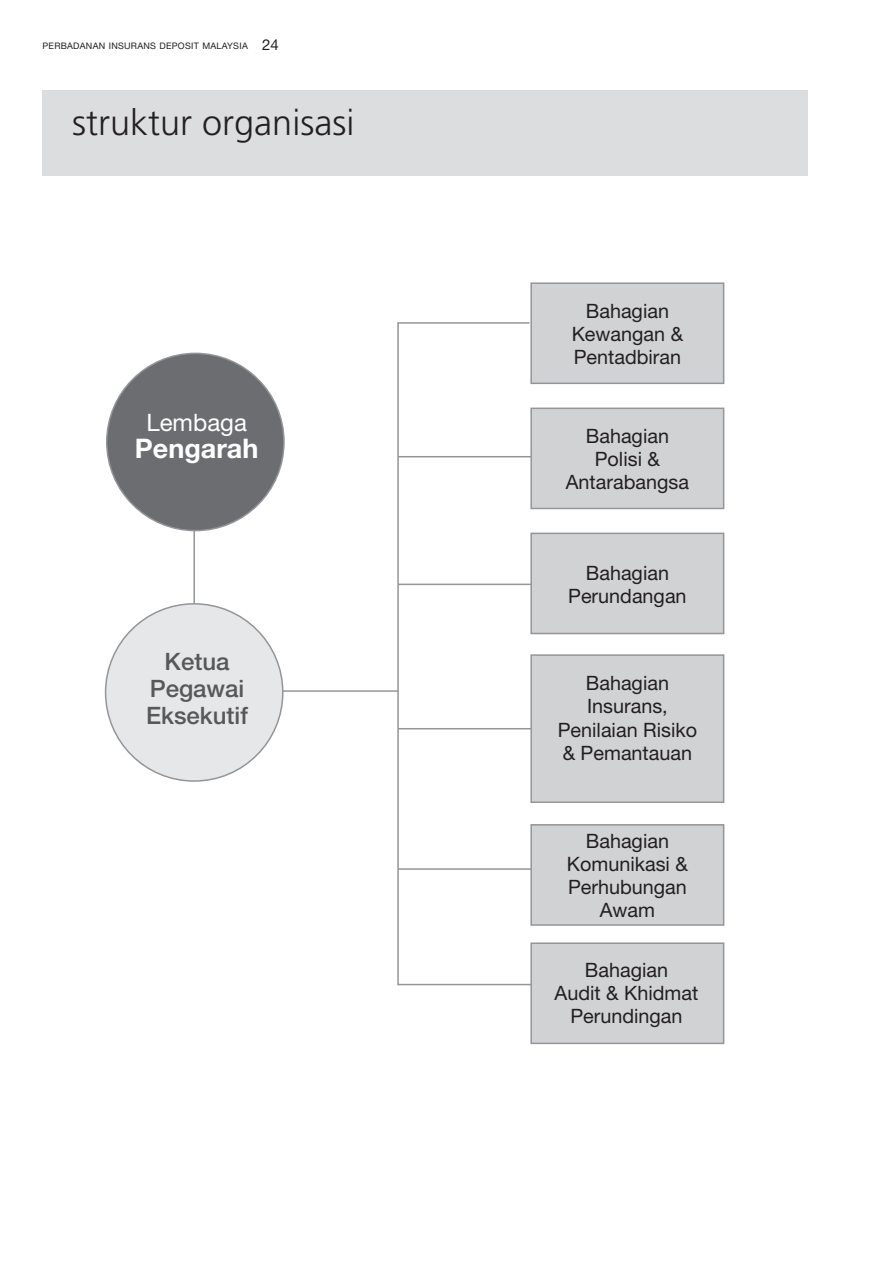
<style>
.page{position:relative;width:893px;height:1263px;background:#fff}
.page>*{position:absolute;margin:0;border:0;box-sizing:border-box;transform-origin:0 0}
.t1{font:300 36px "Frutiger";color:#231f20}
.t2{font:700 27px "Helvetica Neue";color:#fff}
.t3{font:500 24px/27px "Helvetica Neue";color:#57585a;text-align:center}
.t4{font:24px "Helvetica Neue";color:#fff}
.t5{font:19.8px/23.1px "Helvetica Neue";color:#231f20;text-align:center}
.t6{font:9px "Helvetica Neue";letter-spacing:.03em;color:#231f20}
.s1{font-size:15px}
</style>
<div class="page">
<div style="left:43px;top:91px;width:765px;height:85px;background:#dcdddf"></div>
<div style="left:531px;top:655px;width:193px;height:147px;background:#d1d2d4"></div>
<div style="left:530px;top:654px;width:194px;height:149px;border:2px solid #939598"></div>
<div style="left:531px;top:943px;width:193px;height:100px;background:#d1d2d4"></div>
<div style="left:530px;top:942px;width:194px;height:102px;border:2px solid #939598"></div>
<div style="left:531px;top:825px;width:193px;height:100px;background:#d1d2d4"></div>
<div style="left:530px;top:824px;width:194px;height:102px;border:2px solid #939598"></div>
<div style="left:531px;top:283px;width:193px;height:100px;background:#d1d2d4"></div>
<div style="left:530px;top:282px;width:194px;height:102px;border:2px solid #939598"></div>
<div style="left:531px;top:408px;width:193px;height:100px;background:#d1d2d4"></div>
<div style="left:530px;top:408px;width:194px;height:101px;border:2px solid #939598"></div>
<div style="left:531px;top:533px;width:193px;height:100px;background:#d1d2d4"></div>
<div style="left:530px;top:533px;width:194px;height:101px;border:2px solid #939598"></div>
<svg style="left:397px;top:321px;width:136px;height:665px"></svg>
<svg style="left:193px;top:517px;width:207px;height:175px"></svg>
<div style="left:107px;top:353px;width:177px;height:178px;background:#6c6d70;border-radius:50%"></div>
<div style="left:106px;top:604px;width:177px;height:177px;background:#e6e7e9;border-radius:50%"></div>
<hr style="left:398px;top:456px;width:133px;height:1px;background:#939598">
<hr style="left:398px;top:584px;width:133px;height:1px;background:#939598">
<hr style="left:398px;top:728px;width:133px;height:1px;background:#939598">
<hr style="left:398px;top:868px;width:133px;height:2px;background:#939598">
<p class="t6" style="left:43px;top:41px;width:238px">PERBADANAN INSURANS DEPOSIT MALAYSIA <span class="s1">24</span></p>
<h1 class="t1" style="left:72px;top:102px;width:284px">struktur organisasi</h1>
<p class="t4" style="left:146px;top:408px;width:102px">Lembaga</p>
<h2 class="t2" style="left:135px;top:432px;width:125px">Pengarah</h2>
<p class="t3" style="left:146px;top:647px;width:103px">Ketua<br>Pegawai<br>Eksekutif</p>
<p class="t5" style="left:572px;top:299px;width:113px">Bahagian<br>Kewangan &amp;<br>Pentadbiran</p>
<p class="t5" style="left:566px;top:424px;width:125px">Bahagian<br>Polisi &amp;<br>Antarabangsa</p>
<p class="t5" style="left:568px;top:561px;width:120px">Bahagian<br>Perundangan</p>
<p class="t5" style="left:558px;top:671px;width:141px">Bahagian<br>Insurans,<br>Penilaian Risiko &amp; Pemantauan</p>
<p class="t5" style="left:567px;top:829px;width:123px">Bahagian<br>Komunikasi &amp;<br>Perhubungan<br>Awam</p>
<p class="t5" style="left:555px;top:958px;width:145px">Bahagian<br>Audit &amp; Khidmat<br>Perundingan</p>
</div>
